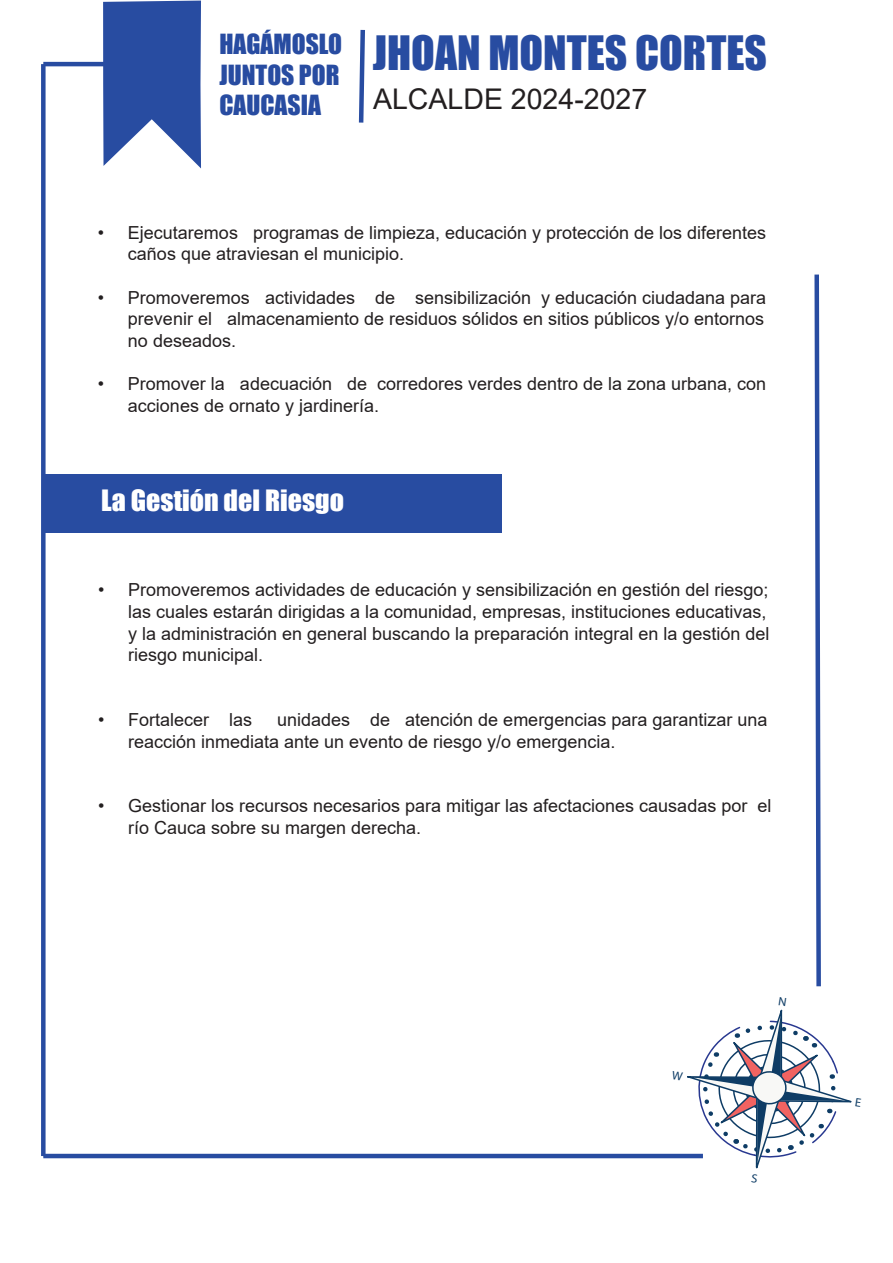
<style>
.page{position:relative;width:893px;height:1263px;background:#fff}
.page>*{position:absolute;margin:0;border:0;box-sizing:border-box;transform-origin:0 0}
.t1{font:43.5px "Impact";color:#284ca1}
.t2{font:28.5px "Arial";color:#231f20}
.t3{font:27px "Impact";color:#fff}
.t4{font:25.5px/30.6px "Impact";color:#284ca1;text-align:justify}
.t5{font:18px/21.6px "Arial";color:#231f20}
</style>
<div class="page">
<hr style="left:43px;top:62px;width:68px;height:4px;background:#284ca1">
<div style="left:41px;top:64px;width:5px;height:1092px;background:#284ca1"></div>
<hr style="left:43px;top:1154px;width:660px;height:4px;background:#284ca1">
<svg style="left:103px;top:1px;width:98px;height:167px;background:#4967af"></svg>
<svg style="left:358px;top:29px;width:7px;height:94px"></svg>
<div style="left:43px;top:474px;width:458px;height:59px;background:#284ca1"></div>
<svg style="left:671px;top:274px;width:181px;height:894px"></svg>
<h3 class="t4" style="left:219px;top:28px;width:124px">HAGÁMOSLO JUNTOS POR CAUCASIA</h3>
<h1 class="t1" style="left:373px;top:19px;width:396px">JHOAN MONTES CORTES</h1>
<h2 class="t2" style="left:373px;top:79px;width:276px">ALCALDE 2024-2027</h2>
<p class="t5" style="left:128px;top:222px;width:640px;text-indent:-30px">• Ejecutaremos programas de limpieza, educación y protección de los diferentes caños que atraviesan el municipio.</p>
<p class="t5" style="left:128px;top:286px;width:640px;text-align:justify;text-indent:-30px">• Promoveremos actividades de sensibilización y educación ciudadana para prevenir el almacenamiento de residuos sólidos en sitios públicos y/o entornos no deseados.</p>
<p class="t5" style="left:128px;top:373px;width:640px;text-indent:-30px">• Promover la adecuación de corredores verdes dentro de la zona urbana, con acciones de ornato y jardinería.</p>
<h3 class="t3" style="left:101px;top:480px;width:244px">La Gestión del Riesgo</h3>
<p class="t5" style="left:128px;top:579px;width:643px;text-indent:-30px">• Promoveremos actividades de educación y sensibilización en gestión del riesgo; las cuales estarán dirigidas a la comunidad, empresas, instituciones educativas, y la administración en general buscando la preparación integral en la gestión del riesgo municipal.</p>
<p class="t5" style="left:128px;top:709px;width:641px;text-indent:149px">unidades de atención de emergencias para garantizar una reacción inmediata ante un evento de riesgo y/o emergencia.</p>
<p class="t5" style="left:98px;top:709px;width:156px">• Fortalecer las</p>
<p class="t5" style="left:128px;top:795px;width:645px;text-indent:-30px">• Gestionar los recursos necesarios para mitigar las afectaciones causadas por el río Cauca sobre su margen derecha.</p>
</div>
